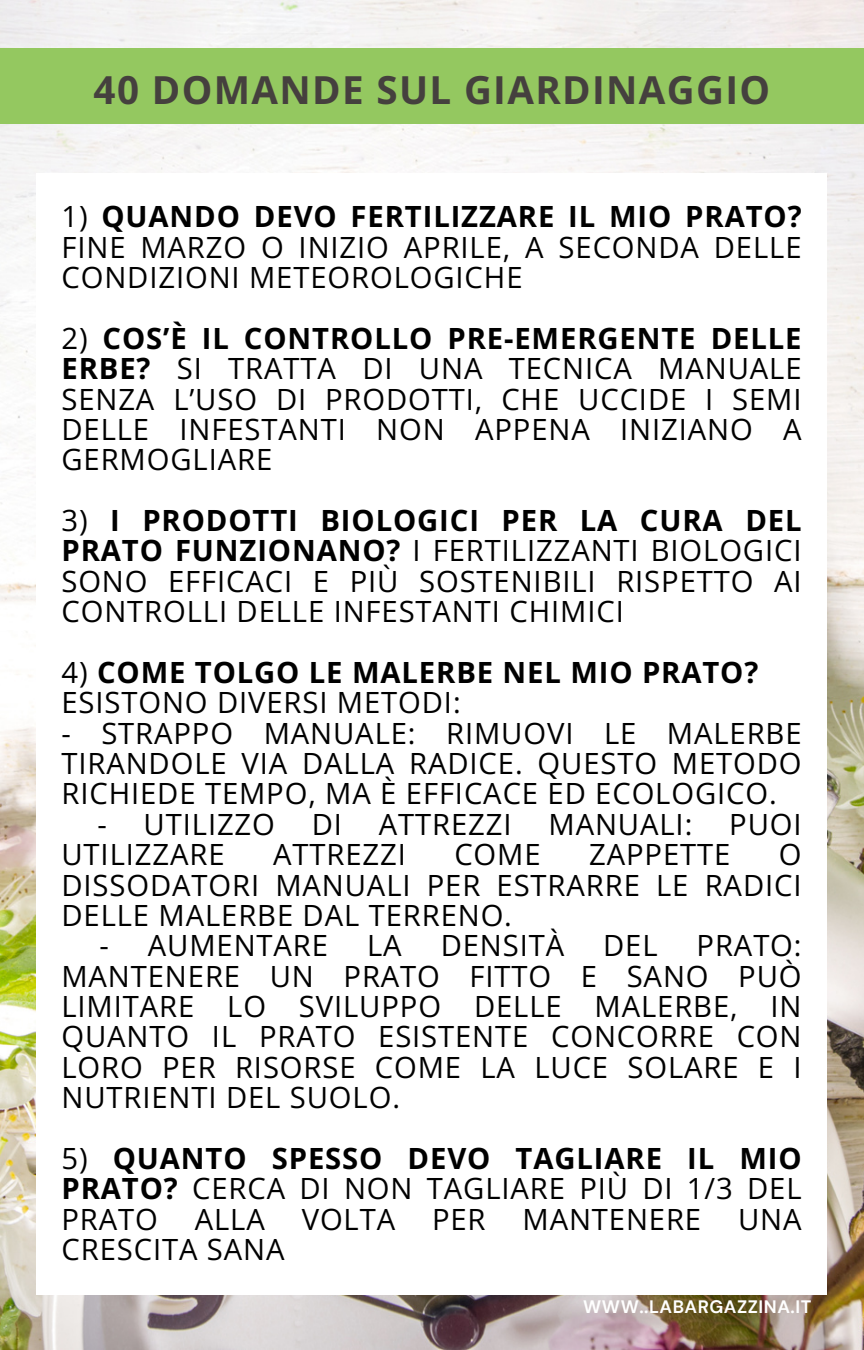
<style>
.page{position:relative;width:864px;height:1350px;background:#fff}
.page>*{position:absolute;margin:0;border:0;box-sizing:border-box;transform-origin:0 0}
.t1{font:700 38.7px "Open Sans";letter-spacing:.035em;color:#45403e}
.t2{font:29.25px/30.4px "Open Sans";letter-spacing:.03em;color:#000;text-align:justify}
.t3{font:700 29.25px/30.4px "Open Sans";letter-spacing:.03em;color:#000}
.t4{font:700 18px "DM Sans";letter-spacing:.03em;color:#fff}
.s1{font-weight:700}
.s2{font-weight:400}
</style>
<div class="page">
<img style="left:0;top:0;width:864px;height:1350px">
<div style="left:37px;top:173px;width:790px;height:1122px;background:#fff"></div>
<div style="left:0;top:49px;width:864px;height:75px;background:#94c860"></div>
<p class="t1" style="left:94px;top:63px;width:678px">40 DOMANDE SUL GIARDINAGGIO</p>
<h1 class="t2" style="left:61px;top:201px;width:742px">1) <span class="s1">QUANDO DEVO FERTILIZZARE IL MIO PRATO?<br></span>FINE MARZO O INIZIO APRILE, A SECONDA DELLE CONDIZIONI METEOROLOGICHE</h1>
<h2 class="t2" style="left:61px;top:322px;width:742px">2) <span class="s1">COS’È IL CONTROLLO PRE-EMERGENTE DELLE ERBE?</span> SI TRATTA DI UNA TECNICA MANUALE SENZA L’USO DI PRODOTTI, CHE UCCIDE I SEMI DELLE INFESTANTI NON APPENA INIZIANO A GERMOGLIARE</h2>
<h2 class="t2" style="left:61px;top:504px;width:742px">3) <span class="s1">I PRODOTTI BIOLOGICI PER LA CURA DEL PRATO FUNZIONANO?</span> I FERTILIZZANTI BIOLOGICI SONO EFFICACI E PIÙ SOSTENIBILI RISPETTO AI CONTROLLI DELLE INFESTANTI CHIMICI</h2>
<h2 class="t3" style="left:61px;top:656px;width:698px"><span class="s2">4)</span> COME TOLGO LE MALERBE NEL MIO PRATO?<br><span class="s2">ESISTONO DIVERSI METODI:</span></h2>
<h2 class="t2" style="left:61px;top:717px;width:742px">- STRAPPO MANUALE: RIMUOVI LE MALERBE TIRANDOLE VIA DALLA RADICE. QUESTO METODO RICHIEDE TEMPO, MA È EFFICACE ED ECOLOGICO.</h2>
<h2 class="t2" style="left:97px;top:808px;width:179px">- UTILIZZO</h2>
<h2 class="t2" style="left:312px;top:808px;width:32px">DI</h2>
<h2 class="t2" style="left:379px;top:808px;width:134px">ATTREZZI</h2>
<h2 class="t2" style="left:549px;top:808px;width:145px">MANUALI:</h2>
<h2 class="t2" style="left:729px;top:808px;width:74px">PUOI</h2>
<h2 class="t2" style="left:61px;top:839px;width:165px">UTILIZZARE</h2>
<h2 class="t2" style="left:273px;top:839px;width:134px">ATTREZZI</h2>
<h2 class="t2" style="left:454px;top:839px;width:88px">COME</h2>
<h2 class="t2" style="left:589px;top:839px;width:143px">ZAPPETTE</h2>
<h2 class="t2" style="left:61px;top:839px;width:742px;text-indent:717px">O DISSODATORI MANUALI PER ESTRARRE LE RADICI DELLE MALERBE DAL TERRENO.</h2>
<h2 class="t2" style="left:100px;top:930px;width:230px">- AUMENTARE</h2>
<h2 class="t2" style="left:367px;top:930px;width:36px">LA</h2>
<h2 class="t2" style="left:441px;top:930px;width:125px">DENSITÀ</h2>
<h2 class="t2" style="left:603px;top:930px;width:56px">DEL</h2>
<h2 class="t2" style="left:61px;top:930px;width:742px;text-indent:635px">PRATO:<br>MANTENERE UN PRATO FITTO E SANO PUÒ LIMITARE LO SVILUPPO DELLE MALERBE, IN QUANTO IL PRATO ESISTENTE CONCORRE CON LORO PER RISORSE COME LA LUCE SOLARE E I NUTRIENTI DEL SUOLO.</h2>
<h2 class="t2" style="left:61px;top:1142px;width:742px">5) <span class="s1">QUANTO SPESSO DEVO TAGLIARE IL MIO PRATO?</span> CERCA DI NON TAGLIARE PIÙ DI 1/3 DEL PRATO</h2>
<h2 class="t2" style="left:195px;top:1203px;width:72px">ALLA</h2>
<h2 class="t2" style="left:302px;top:1203px;width:95px">VOLTA</h2>
<h2 class="t2" style="left:432px;top:1203px;width:55px">PER</h2>
<h2 class="t2" style="left:523px;top:1203px;width:180px">MANTENERE</h2>
<h2 class="t2" style="left:738px;top:1203px;width:65px">UNA</h2>
<h2 class="t2" style="left:61px;top:1233px;width:225px">CRESCITA SANA</h2>
<h2 class="t4" style="left:583px;top:1295px;width:230px">WWW..LABARGAZZINA.IT</h2>
</div>
